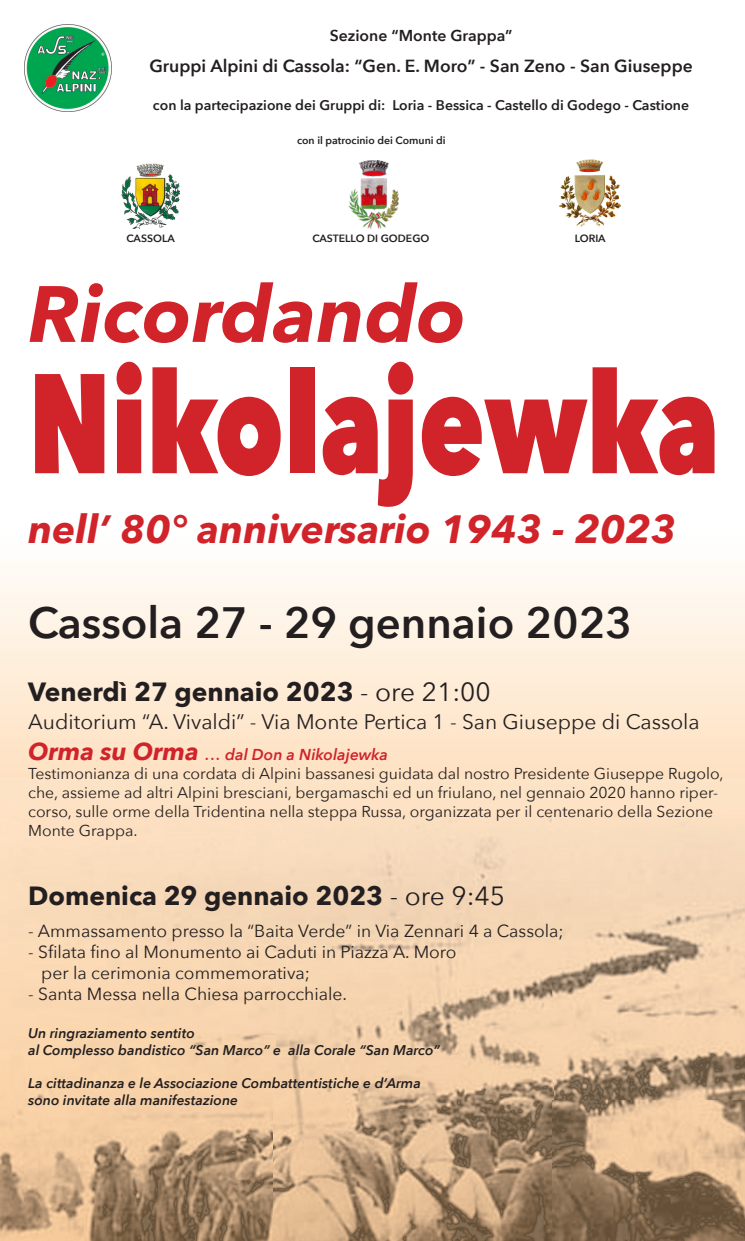
<style>
.page{position:relative;width:745px;height:1241px;background:#fff}
.page>*{position:absolute;margin:0;border:0;box-sizing:border-box;transform-origin:0 0}
.t1{font:800 140px "Avenir Next";color:#d1232a;scale:.75 1}
.t2{font:italic 700 78.75px "Avenir Next";color:#d1232a}
.t3{font:600 43.75px "Avenir Next";color:#231f20}
.t4{font:italic 700 39.38px "Avenir Next";color:#d1232a}
.t5{font:700 26.25px "Avenir Next";color:#231f20}
.t6{font:21px "Avenir Next";color:#231f20}
.t7{font:17.5px "Avenir Next";color:#231f20}
.t8{font:600 17.5px "Avenir Next";color:#231f20}
.t9{font:15.75px/18.9px "Avenir Next";color:#231f20}
.t10{font:italic 600 15.75px "Avenir Next";color:#d1232a}
.t11{font:600 15.75px "Avenir Next";color:#231f20}
.t12{font:italic 600 14px "Avenir Next";color:#231f20}
.t13{font:600 14px "Avenir Next";color:#231f20}
.t14{font:600 10.5px "Avenir Next";color:#231f20}
.s1{font-weight:400}
.s2{font-weight:700;font-size:24.5px}
.s3{font-weight:400;font-style:normal;font-size:21px}
</style>
<div class="page">
<img style="left:273px;top:777px;width:471px;height:463px">
<img style="left:0;top:1033px;width:275px;height:207px">
<div style="left:0;top:535px;width:744px;height:242px;background:linear-gradient(to bottom,#fefffd,#fee1c1)"></div>
<img style="left:25px;top:25px;width:86px;height:86px">
<img style="left:122px;top:163px;width:57px;height:65px">
<img style="left:348px;top:161px;width:50px;height:67px">
<img style="left:558px;top:159px;width:64px;height:68px">
<p class="t11" style="left:329px;top:22px;width:184px">Sezione “Monte Grappa”</p>
<p class="t8" style="left:149px;top:51px;width:544px">Gruppi Alpini di Cassola: “Gen. E. Moro” - San Zeno - San Giuseppe</p>
<p class="t13" style="left:153px;top:93px;width:537px">con la partecipazione dei Gruppi di: Loria - Bessica - Castello di Godego - Castione</p>
<p class="t14" style="left:297px;top:131px;width:150px">con il patrocinio dei Comuni di</p>
<p class="t14" style="left:126px;top:229px;width:50px">CASSOLA</p>
<p class="t14" style="left:312px;top:229px;width:118px">CASTELLO DI GODEGO</p>
<p class="t14" style="left:574px;top:229px;width:32px">LORIA</p>
<p class="t2" style="left:28px;top:246px;width:439px">Ricordando</p>
<p class="t1" style="left:28px;top:337px;width:921px">Nikolajewka</p>
<p class="t4" style="left:28px;top:495px;width:649px">nell’ 80° anniversario 1943 - 2023</p>
<p class="t3" style="left:28px;top:585px;width:605px">Cassola 27 - 29 gennaio 2023</p>
<p class="t5" style="left:28px;top:668px;width:464px">Venerdì 27 gennaio 2023 <span class="s1">- ore 21:00</span></p>
<p class="t6" style="left:28px;top:703px;width:672px">Auditorium “A. Vivaldi” - Via Monte Pertica 1 - San Giuseppe di Cassola</p>
<p class="t10" style="left:28px;top:741px;width:361px"><span class="s2">Orma su Orma</span> <span class="s3">...</span> dal Don a Nikolajewka</p>
<p class="t9" style="left:28px;top:763px;width:696px">Testimonianza di una cordata di Alpini bassanesi guidata dal nostro Presidente Giuseppe Rugolo, che, assieme ad altri Alpini bresciani, bergamaschi ed un friulano, nel gennaio 2020 hanno riper&shy;corso, sulle orme della Tridentina nella steppa Russa, organizzata per il centenario della Sezione Monte Grappa.</p>
<p class="t5" style="left:28px;top:873px;width:478px">Domenica 29 gennaio 2023 <span class="s1">- ore 9:45</span></p>
<p class="t7" style="left:28px;top:915px;width:537px">- Ammassamento presso la “Baita Verde” in Via Zennari 4 a Cassola;</p>
<p class="t7" style="left:28px;top:936px;width:429px">- Sfilata fino al Monumento ai Caduti in Piazza A. Moro</p>
<p class="t7" style="left:41px;top:957px;width:270px">per la cerimonia commemorativa;</p>
<p class="t7" style="left:28px;top:978px;width:320px">- Santa Messa nella Chiesa parrocchiale.</p>
<p class="t12" style="left:28px;top:1020px;width:168px">Un ringraziamento sentito</p>
<p class="t12" style="left:28px;top:1037px;width:413px">al Complesso bandistico “San Marco” e alla Corale “San Marco”</p>
<p class="t12" style="left:28px;top:1071px;width:394px">La cittadinanza e le Associazione Combattentistiche e d’Arma</p>
<p class="t12" style="left:28px;top:1087px;width:211px">sono invitate alla manifestazione</p>
</div>
